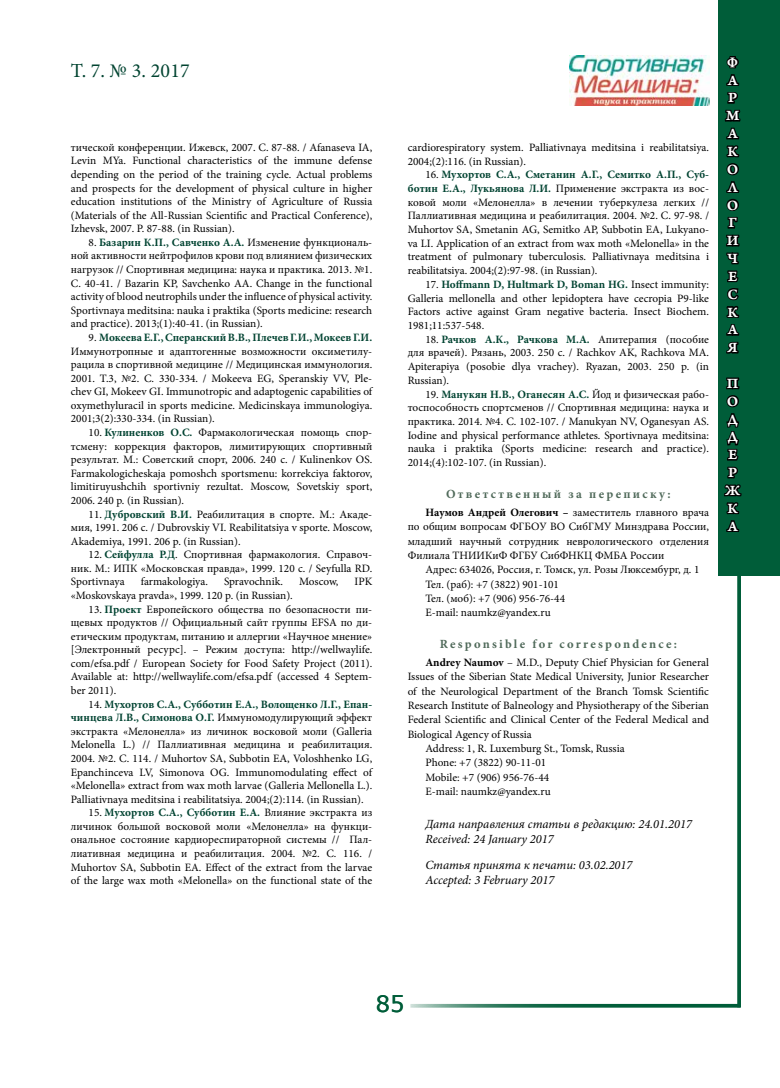
<style>
.page{position:relative;width:780px;height:1088px;background:#fff}
.page>*{position:absolute;margin:0;border:0;box-sizing:border-box;transform-origin:0 0}
.t1{font:22.5px "Verdana";color:#005d39}
.t2{font:20px "Minion Pro";color:#024431}
.t3{font:15px/17.9px "Arno Pro Smbd Caption";color:#fff}
.t4{font:italic 12.5px/15.2px "Minion Pro";color:#000}
.t5{font:700 12.5px "Minion Pro";letter-spacing:.18em;color:#506a5a}
.t6{font:11.25px/13.6px "Minion Pro";color:#000;text-align:justify}
.s1{font-weight:700;color:#004331}
.s2{font-weight:700}
</style>
<div class="page">
<div style="left:718px;top:0;width:62px;height:576px;background:#005d39"></div>
<img style="left:569px;top:55px;width:140px;height:51px">
<svg style="left:737px;top:576px;width:4px;height:431px;background:#0f6644"></svg>
<hr style="left:410px;top:1004px;width:330px;height:3px;background:#005d39">
<svg style="left:724px;top:56px;width:17px;height:298px"></svg>
<svg style="left:724px;top:377px;width:18px;height:155px"></svg>
<h2 class="t2" style="left:71px;top:57px;width:120px">Т. 7. № 3. 2017</h2>
<p class="t6" style="left:71px;top:140px;width:303px">тической конференции. Ижевск, 2007. С. 87-88. / Afanaseva IA, Levin MYa. Functional characteristics of the immune defense depending on the period of the training cycle. Actual problems and prospects for the development of physical culture in higher education institutions of the Ministry of Agriculture of Russia (Materials of the All-Russian Scientific and Practical Conference), Izhevsk, 2007. P. 87-88. (in Russian).</p>
<p class="t6" style="left:71px;top:235px;width:303px;text-indent:18px">8. <span class="s1">Базарин К.П., Савченко А.А.</span> Изменение функциональ&shy;ной активности нейтрофилов крови под влиянием физических нагрузок // Спортивная медицина: наука и практика. 2013. №1.<br>С. 40-41. / Bazarin KP, Savchenko AA. Change in the functional activity of blood neutrophils under the influence of physical activity.<br>Sportivnaya meditsina: nauka i praktika (Sports medicine: research and practice). 2013;(1):40-41. (in Russian).</p>
<p class="t6" style="left:71px;top:331px;width:303px;text-indent:18px">9. <span class="s1">Мокеева Е.Г., Сперанский В.В., Плечев Г.И., Мокеев Г.И.<br></span>Иммунотропные и адаптогенные возможности оксиметилу&shy;рацила в спортивной медицине // Медицинская иммунология.<br>2001. Т.3, №2. С. 330-334. / Mokeeva EG, Speranskiy VV, Ple&shy;chev GI, Mokeev GI. Immunotropic and adaptogenic capabilities of oxymethyluracil in sports medicine. Medicinskaya immunologiya.<br>2001;3(2):330-334. (in Russian).</p>
<p class="t6" style="left:71px;top:426px;width:303px;text-indent:18px">10. <span class="s1">Кулиненков О.С.</span> Фармакологическая помощь спор&shy;тсмену: коррекция факторов, лимитирующих спортивный результат. М.: Советский спорт, 2006. 240 с. / Kulinenkov OS.<br>Farmakologicheskaja pomoshch sportsmenu: korrekciya faktorov, limitiruyushchih sportivniy rezultat. Moscow, Sovetskiy sport, 2006. 240 p. (in Russian).</p>
<p class="t6" style="left:71px;top:507px;width:303px;text-indent:18px">11. <span class="s1">Дубровский В.И.</span> Реабилитация в спорте. М.: Акаде&shy;мия, 1991. 206 с. / Dubrovskiy VI. Reabilitatsiya v sporte. Moscow, Akademiya, 1991. 206 p. (in Russian).</p>
<p class="t6" style="left:71px;top:548px;width:303px;text-indent:18px">12. <span class="s1">Сейфулла Р.Д</span>. Спортивная фармакология. Справоч&shy;ник. М.: ИПК «Московская правда», 1999. 120 с. / Seyfulla RD.<br>Sportivnaya</p>
<p class="t6" style="left:141px;top:575px;width:69px">farmakologiya.</p>
<p class="t6" style="left:224px;top:575px;width:60px">Spravochnik.</p>
<p class="t6" style="left:299px;top:575px;width:41px">Moscow,</p>
<p class="t6" style="left:354px;top:575px;width:19px">IPK</p>
<p class="t6" style="left:71px;top:589px;width:223px">«Moskovskaya pravda», 1999. 120 p. (in Russian).</p>
<p class="t6" style="left:71px;top:602px;width:303px;text-indent:18px">13. <span class="s1">Проект</span> Европейского общества по безопасности пи&shy;щевых продуктов // Официальный сайт группы EFSA по ди&shy;етическим продуктам, питанию и аллергии «Научное мнение» [Электронный ресурс]. – Режим доступа: http://wellwaylife. com/efsa.pdf / European Society for Food Safety Project (2011).<br>Available at: http://wellwaylife.com/efsa.pdf (accessed 4 Septem&shy;ber 2011).</p>
<p class="t6" style="left:71px;top:697px;width:303px;text-indent:18px">14. <span class="s1">Мухортов С.А., Субботин Е.А., Волощенко Л.Г., Епан&shy;чинцева Л.В., Симонова О.Г.</span> Иммуномодулирующий эффект экстракта «Мелонелла» из личинок восковой моли (Galleria Melonella L.) // Паллиативная медицина и реабилитация.<br>2004. №2. С. 114. / Muhortov SA, Subbotin EA, Voloshhenko LG, Epanchinceva LV, Simonova OG. Immunomodulating effect of «Melonella» extract from wax moth larvae (Galleria Mellonella L.).<br>Palliativnaya meditsina i reabilitatsiya. 2004;(2):114. (in Russian).</p>
<p class="t6" style="left:71px;top:806px;width:303px;text-indent:18px">15. <span class="s1">Мухортов С.А., Субботин Е.А.</span> Влияние экстракта из личинок большой восковой моли «Мелонелла» на функци&shy;ональное состояние кардиореспираторной системы // Пал&shy;лиативная медицина и реабилитация. 2004. №2. С. 116. / Muhortov SA, Subbotin EA. Effect of the extract from the larvae of the large wax moth «Melonella» on the functional state of the</p>
<p class="t6" style="left:407px;top:140px;width:303px">cardiorespiratory system. Palliativnaya meditsina i reabilitatsiya.<br>2004;(2):116. (in Russian).</p>
<p class="t6" style="left:407px;top:168px;width:303px;text-indent:18px">16. <span class="s1">Мухортов С.А., Сметанин А.Г., Семитко А.П., Суб&shy;ботин Е.А., Лукьянова Л.И.</span> Применение экстракта из вос&shy;ковой моли «Мелонелла» в лечении туберкулеза легких // Паллиативная медицина и реабилитация. 2004. №2. С. 97-98. / Muhortov SA, Smetanin AG, Semitko AP, Subbotin EA, Lukyano&shy;va LI. Application of an extract from wax moth «Melonella» in the treatment of pulmonary tuberculosis. Palliativnaya meditsina i reabilitatsiya. 2004;(2):97-98. (in Russian).</p>
<p class="t6" style="left:407px;top:277px;width:303px;text-indent:18px">17. <span class="s1">Hoffmann D, Hultmark D, Boman HG.</span> Insect immunity:<br>Galleria mellonella and other lepidoptera have cecropia P9-like Factors active against Gram negative bacteria. Insect Biochem.<br>1981;11:537-548.</p>
<p class="t6" style="left:407px;top:332px;width:303px;text-indent:18px">18. <span class="s1">Рачков А.К., Рачкова М.А.</span> Апитерапия (пособие для врачей). Рязань, 2003. 250 с. / Rachkov AK, Rachkova MA.<br>Apiterapiya (posobie dlya vrachey). Ryazan, 2003. 250 p. (in Russian).</p>
<p class="t6" style="left:407px;top:387px;width:303px;text-indent:18px">19. <span class="s1">Манукян Н.В., Оганесян А.С.</span> Йод и физическая рабо&shy;тоспособность спортсменов // Спортивная медицина: наука и практика. 2014. №4. С. 102-107. / Manukyan NV, Oganesyan AS.<br>Iodine and physical performance athletes. Sportivnaya meditsina: nauka i praktika (Sports medicine: research and practice).<br>2014;(4):102-107. (in Russian).</p>
<p class="t5" style="left:446px;top:485px;width:226px">Ответственный за переписку:</p>
<p class="t6" style="left:407px;top:505px;width:303px;line-height:14.4px;text-indent:18px"><span class="s2">Наумов Андрей Олегович –</span> заместитель главного врача по общим вопросам ФГБОУ ВО СибГМУ Минздрава России, младший научный сотрудник неврологического отделения Филиала ТНИИКиФ ФГБУ СибФНКЦ ФМБА России</p>
<p class="t6" style="left:425px;top:562px;width:275px;line-height:14.4px;text-align:left">Адрес: 634026, Россия, г. Томск, ул. Розы Люксембург, д. 1<br>Тел. (раб): +7 (3822) 901-101<br>Тел. (моб): +7 (906) 956-76-44<br>E-mail: naumkz@yandex.ru</p>
<p class="t5" style="left:440px;top:635px;width:239px">Responsible for correspondence:</p>
<p class="t6" style="left:425px;top:656px;width:285px"><span class="s2">Andrey Naumov</span> – M.D., Deputy Chief Physician for General</p>
<p class="t6" style="left:407px;top:670px;width:303px">Issues of the Siberian State Medical University, Junior Researcher</p>
<p class="t6" style="left:407px;top:684px;width:303px">of the Neurological Department of the Branch Tomsk Scientific</p>
<p class="t6" style="left:407px;top:699px;width:303px">Research Institute of Balneology and Physiotherapy of the Siberian</p>
<p class="t6" style="left:407px;top:713px;width:303px">Federal Scientific and Clinical Center of the Federal Medical and</p>
<p class="t6" style="left:407px;top:727px;width:126px">Biological Agency of Russia</p>
<p class="t6" style="left:425px;top:742px;width:201px">Address: 1, R. Luxemburg St., Tomsk, Russia</p>
<p class="t6" style="left:425px;top:756px;width:122px">Phone: +7 (3822) 90-11-01</p>
<p class="t6" style="left:425px;top:770px;width:125px">Mobile: +7 (906) 956-76-44</p>
<p class="t6" style="left:425px;top:785px;width:127px">E-mail: naumkz@yandex.ru</p>
<p class="t4" style="left:425px;top:816px;width:268px">Дата направления статьи в редакцию: 24.01.2017<br>Received: 24 January 2017</p>
<p class="t4" style="left:425px;top:857px;width:208px">Статья принята к печати: 03.02.2017<br>Accepted: 3 February 2017</p>
<h3 class="t3" style="left:726px;top:54px;width:15px">Ф<br>А<br>Р<br>М<br>А<br>К<br>О<br>Л<br>О<br>Г<br>И<br>Ч<br>Е<br>С<br>К<br>А<br>Я</h3>
<h3 class="t3" style="left:725px;top:375px;width:17px">П<br>О<br>Д<br>Д<br>Е<br>Р<br>Ж<br>К<br>А</h3>
<h1 class="t1" style="left:375px;top:988px;width:30px">85</h1>
</div>
